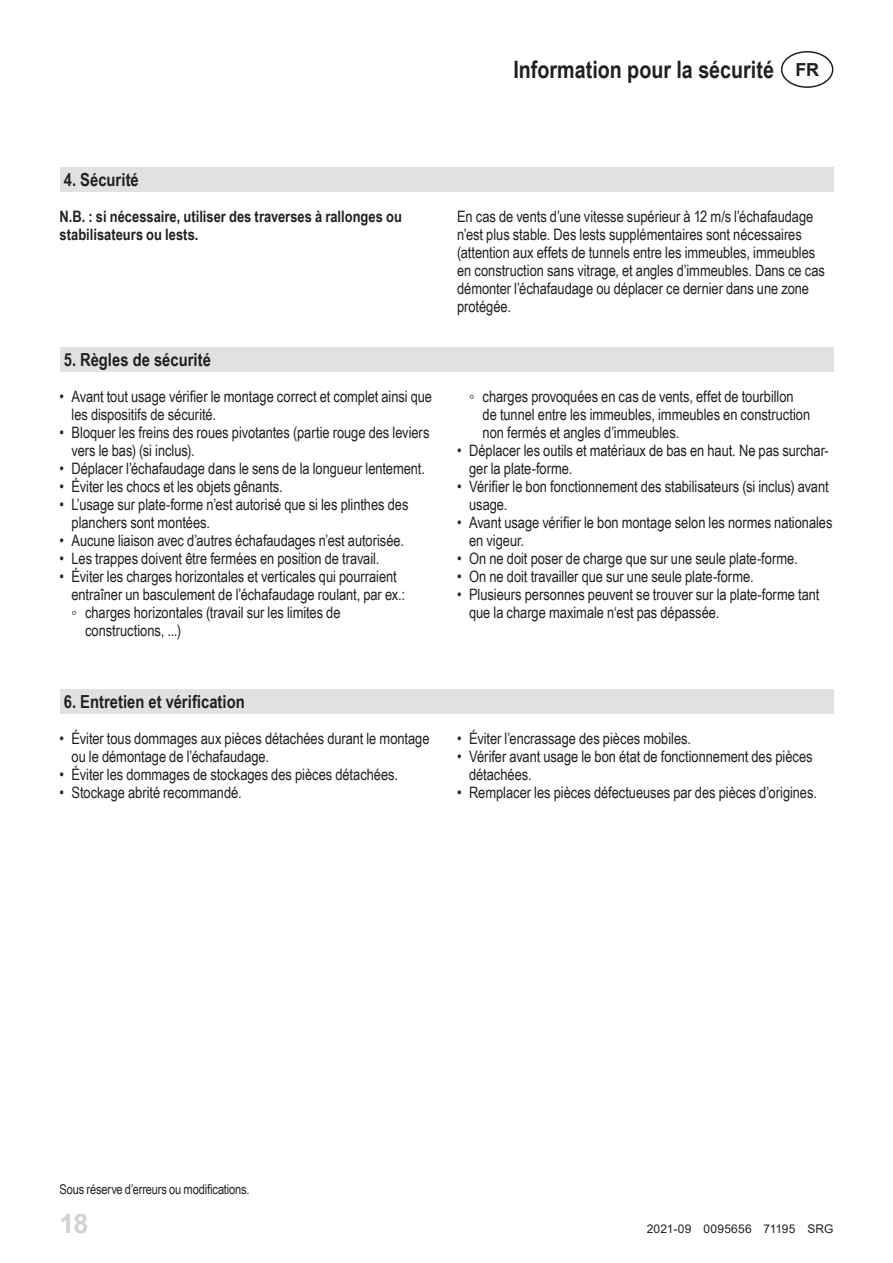
<style>
.page{position:relative;width:893px;height:1263px;background:#fff}
.page>*{position:absolute;margin:0;border:0;box-sizing:border-box;transform-origin:0 0}
.t1{font:700 27px "Arial";color:#d1d2d4}
.t2{font:700 24px "Arial Narrow";color:#231f20}
.t3{font:700 18px "Arial Narrow";color:#231f20}
.t4{font:700 18px "Arial";color:#231f20}
.t5{font:15.75px/18px "Arial Narrow";letter-spacing:-.005em;color:#231f20}
.t6{font:700 15.75px/18px "Arial Narrow";color:#231f20}
.t7{font:13.5px "Arial Narrow";letter-spacing:-.01em;color:#231f20}
.t8{font:12px "Arial";letter-spacing:.015em;color:#231f20}
</style>
<div class="page">
<div style="left:60px;top:167px;width:773px;height:24px;background:#e0e1e3"></div>
<div style="left:60px;top:347px;width:773px;height:24px;background:#e0e1e3"></div>
<div style="left:60px;top:689px;width:773px;height:24px;background:#e0e1e3"></div>
<div style="left:781px;top:51px;width:52px;height:37px;border:2px solid #231f20;border-radius:50%"></div>
<h2 class="t2" style="left:513px;top:51px;width:262px">Information pour la sécurité</h2>
<p class="t4" style="left:795px;top:57px;width:25px">FR</p>
<p class="t3" style="left:64px;top:166px;width:77px">4. Sécurité</p>
<p class="t6" style="left:60px;top:206px;width:344px">N.B. : si nécessaire, utiliser des traverses à rallonges ou stabilisateurs ou lests.</p>
<p class="t3" style="left:64px;top:346px;width:149px">5. Règles de sécurité</p>
<p class="t5" style="left:72px;top:386px;width:362px;text-indent:-12px">• Avant tout usage vérifier le montage correct et complet ainsi que les dispositifs de sécurité.</p>
<p class="t5" style="left:72px;top:422px;width:359px;text-indent:-12px">• Bloquer les freins des roues pivotantes (partie rouge des leviers vers le bas) (si inclus).</p>
<p class="t5" style="left:60px;top:458px;width:367px">• Déplacer l’échafaudage dans le sens de la longueur lentement.</p>
<p class="t5" style="left:60px;top:476px;width:225px">• Éviter les chocs et les objets gênants.</p>
<p class="t5" style="left:72px;top:494px;width:338px;text-indent:-12px">• L’usage sur plate-forme n’est autorisé que si les plinthes des planchers sont montées.</p>
<p class="t5" style="left:60px;top:530px;width:346px">• Aucune liaison avec d’autres échafaudages n’est autorisée.</p>
<p class="t5" style="left:60px;top:548px;width:321px">• Les trappes doivent être fermées en position de travail.</p>
<p class="t5" style="left:60px;top:566px;width:339px">• Éviter les charges horizontales et verticales qui pourraient</p>
<p class="t5" style="left:72px;top:584px;width:335px">entraîner un basculement de l’échafaudage roulant, par ex.:</p>
<p class="t5" style="left:72px;top:602px;width:271px">◦ charges horizontales (travail sur les limites de</p>
<p class="t5" style="left:85px;top:620px;width:97px">constructions, ...)</p>
<p class="t3" style="left:64px;top:688px;width:182px">6. Entretien et vérification</p>
<p class="t5" style="left:72px;top:728px;width:360px;text-indent:-12px">• Éviter tous dommages aux pièces détachées durant le montage ou le démontage de l’échafaudage.</p>
<p class="t5" style="left:60px;top:764px;width:340px">• Éviter les dommages de stockages des pièces détachées.</p>
<p class="t5" style="left:60px;top:782px;width:184px">• Stockage abrité recommandé.</p>
<p class="t5" style="left:457px;top:206px;width:369px">En cas de vents d’une vitesse supérieur à 12 m/s l’échafaudage n’est plus stable. Des lests supplémentaires sont nécessaires (attention aux effets de tunnels entre les immeubles, immeubles en construction sans vitrage, et angles d’immeubles. Dans ce cas démonter l’échafaudage ou déplacer ce dernier dans une zone protégée.</p>
<p class="t5" style="left:483px;top:386px;width:329px;text-indent:-14px">◦ charges provoquées en cas de vents, effet de tourbillon de tunnel entre les immeubles, immeubles en construction non fermés et angles d’immeubles.</p>
<p class="t5" style="left:469px;top:440px;width:361px;text-indent:-12px">• Déplacer les outils et matériaux de bas en haut. Ne pas surchar&shy;ger la plate-forme.</p>
<p class="t5" style="left:469px;top:476px;width:361px;text-indent:-12px">• Vérifier le bon fonctionnement des stabilisateurs (si inclus) avant usage.</p>
<p class="t5" style="left:469px;top:512px;width:365px;text-indent:-12px">• Avant usage vérifier le bon montage selon les normes nationales en vigeur.</p>
<p class="t5" style="left:457px;top:548px;width:342px">• On ne doit poser de charge que sur une seule plate-forme.</p>
<p class="t5" style="left:457px;top:566px;width:298px">• On ne doit travailler que sur une seule plate-forme.</p>
<p class="t5" style="left:469px;top:584px;width:352px;text-indent:-12px">• Plusieurs personnes peuvent se trouver sur la plate-forme tant que la charge maximale n‘est pas dépassée.</p>
<p class="t5" style="left:457px;top:728px;width:235px">• Éviter l’encrassage des pièces mobiles.</p>
<p class="t5" style="left:469px;top:746px;width:345px;text-indent:-12px">• Vérifer avant usage le bon état de fonctionnement des pièces détachées.</p>
<p class="t5" style="left:457px;top:782px;width:361px">• Remplacer les pièces défectueuses par des pièces d’origines.</p>
<p class="t7" style="left:60px;top:1179px;width:192px">Sous réserve d’erreurs ou modifications.</p>
<h1 class="t1" style="left:60px;top:1205px;width:30px">18</h1>
<p class="t8" style="left:647px;top:1221px;width:188px">2021-09 0095656 71195 SRG</p>
</div>
